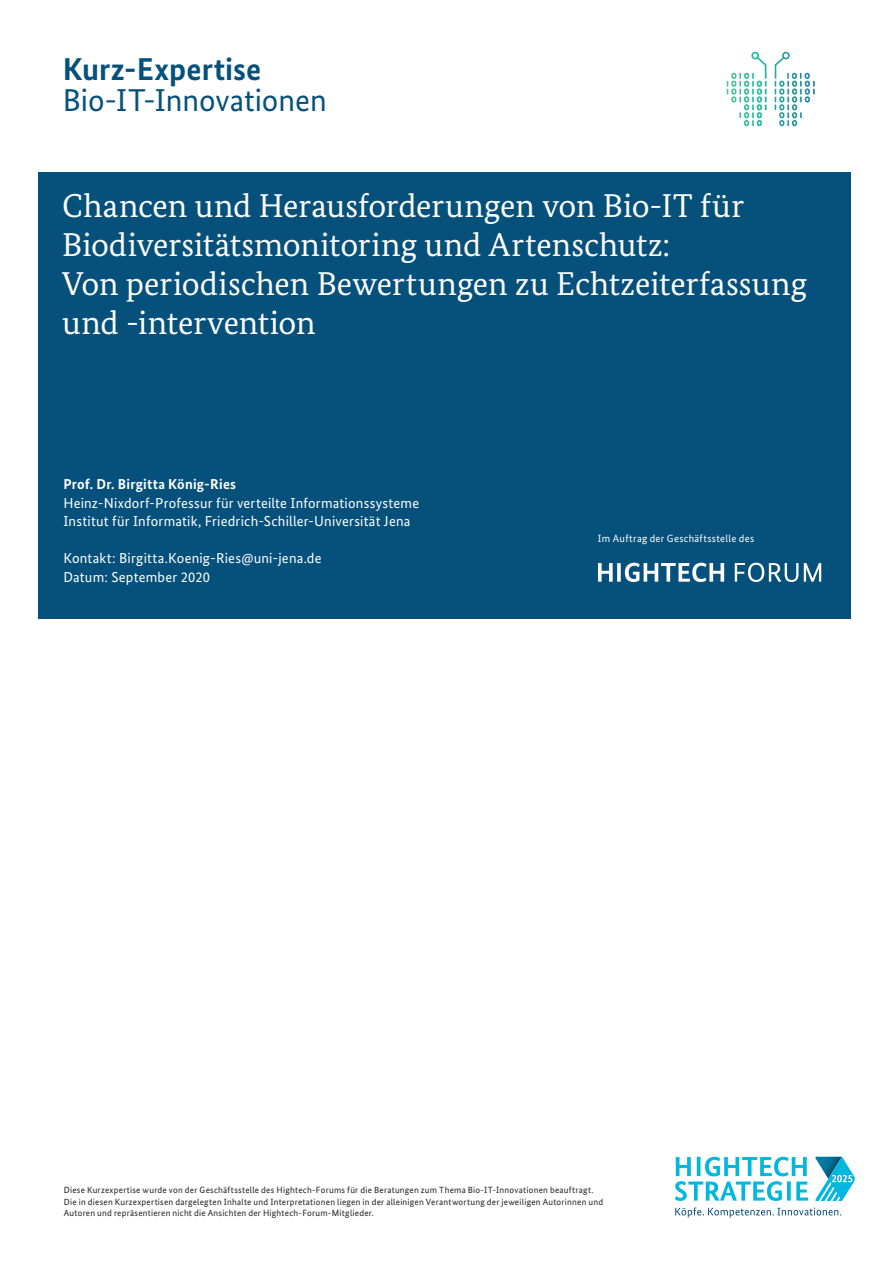
<style>
.page{position:relative;width:893px;height:1263px;background:#fff}
.page>*{position:absolute;margin:0;border:0;box-sizing:border-box;transform-origin:0 0}
.t1{font:33px/39px "Bundes Serif";color:#fff}
.t2{font:31.65px "Bundes Sans";color:#06517c}
.t3{font:700 31.65px "Bundes Sans";letter-spacing:.005em;color:#06517c}
.t4{font:14.4px/18.6px "Bundes Sans";letter-spacing:.015em;color:#fff}
.t5{font:700 14.4px "Bundes Sans";letter-spacing:.015em;color:#fff}
.t6{font:10.5px "Bundes Sans";letter-spacing:.025em;color:#fff}
.t7{font:9px/11.1px "Bundes Sans";letter-spacing:.03em;color:#231f20}
</style>
<div class="page">
<div style="left:38px;top:173px;width:812px;height:446px;background:#06517c"></div>
<svg style="left:675px;top:1157px;width:133px;height:44px"></svg>
<hr style="left:697px;top:1157px;width:3px;height:19px;background:#00b8de">
<svg style="left:787px;top:1181px;width:4px;height:19px"></svg>
<svg style="left:675px;top:1207px;width:166px;height:10px"></svg>
<svg style="left:815px;top:1157px;width:40px;height:44px"></svg>
<svg style="left:598px;top:563px;width:126px;height:19px"></svg>
<svg style="left:735px;top:563px;width:86px;height:19px"></svg>
<svg style="left:731px;top:52px;width:79px;height:35px"></svg>
<h2 class="t3" style="left:63px;top:50px;width:200px">Kurz-Expertise</h2>
<h2 class="t2" style="left:63px;top:81px;width:265px">Bio-IT-Innovationen</h2>
<h1 class="t1" style="left:62px;top:186px;width:747px">Chancen und Herausforderungen von Bio-IT für Biodiversitätsmonitoring und Artenschutz:<br>Von periodischen Bewertungen zu Echtzeiterfassung und -intervention</h1>
<h3 class="t5" style="left:63px;top:475px;width:174px">Prof. Dr. Birgitta König-Ries</h3>
<h3 class="t4" style="left:63px;top:493px;width:357px">Heinz-Nixdorf-Professur für verteilte Informationssysteme<br>Institut für Informatik, Friedrich-Schiller-Universität Jena</h3>
<h3 class="t4" style="left:63px;top:549px;width:260px">Kontakt: Birgitta.Koenig-Ries@uni-jena.de<br>Datum: September 2020</h3>
<p class="t6" style="left:598px;top:532px;width:158px">Im Auftrag der Geschäftsstelle des</p>
<p class="t7" style="left:64px;top:1185px;width:541px">Diese Kurzexpertise wurde von der Geschäftsstelle des Hightech-Forums für die Beratungen zum Thema Bio-IT-Innovationen beauftragt.<br>Die in diesen Kurzexpertisen dargelegten Inhalte und Interpretationen liegen in der alleinigen Verantwortung der jeweiligen Autorinnen und<br>Autoren und repräsentieren nicht die Ansichten der Hightech-Forum-Mitglieder.</p>
</div>
